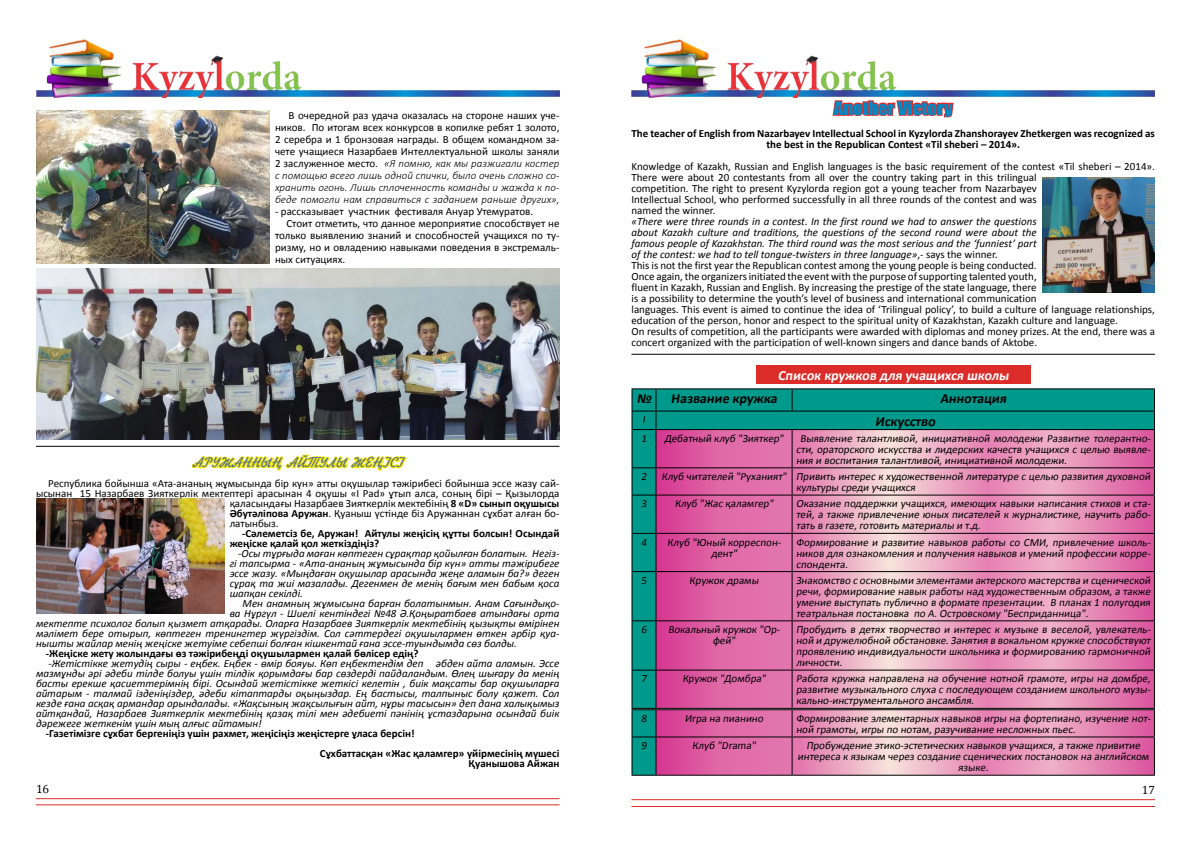
<style>
.page{position:relative;width:1191px;height:842px;background:#fff}
.page>*{position:absolute;margin:0;border:0;box-sizing:border-box;transform-origin:0 0}
.t1{font:17px "Impact";color:#0089c7;scale:1.1 1}
.t2{font:700 14px "Calibri";color:#000}
.t3{font:700 14px "Calibri";color:#fff}
.t4{font:14px "KZ Jikharev";color:#527096}
.t5{font:12px "Cambria";color:#000}
.t6{font:11px/11px "Calibri";color:#000;text-align:justify}
.t7{font:italic 11px/10px "Calibri";color:#000;text-align:justify}
.t8{font:700 11px/11px "Calibri";color:#000}
.s1{font-weight:300;font-style:italic}
.s2{font-weight:700}
.s3{font-style:italic}
</style>
<div class="page">
<hr style="left:631px;top:806px;width:524px;height:1px;background:#db2c29">
<hr style="left:36px;top:804px;width:523px;height:1px;background:#db2c29">
<hr style="left:631px;top:799px;width:524px;height:1px;background:#db2c29">
<hr style="left:36px;top:798px;width:523px;height:1px;background:#db2c29">
<img style="left:36px;top:39px;width:523px;height:59px">
<img style="left:631px;top:39px;width:524px;height:59px">
<svg style="left:831px;top:88px;width:124px;height:30px"></svg>
<img style="left:1042px;top:177px;width:113px;height:116px">
<img style="left:36px;top:111px;width:233px;height:153px">
<img style="left:36px;top:269px;width:523px;height:171px">
<svg style="left:191px;top:454px;width:216px;height:66px"></svg>
<img style="left:36px;top:498px;width:188px;height:116px">
<svg style="left:631px;top:388px;width:524px;height:388px"></svg>
<hr style="left:656px;top:775px;width:136px;height:1px;background:#000">
<hr style="left:792px;top:775px;width:363px;height:1px;background:#000">
<div style="left:755px;top:365px;width:275px;height:19px;background:#db2c29"></div>
<hr style="left:631px;top:354px;width:524px;height:1px;background:#000">
<hr style="left:36px;top:446px;width:523px;height:1px;background:#000">
<p class="t6" style="left:275px;top:109px;width:286px;line-height:12px;text-indent:14px">В очередной раз удача оказалась на стороне наших уче&shy;ников. По итогам всех конкурсов в копилке ребят 1 золото, 2 серебра и 1 бронзовая награды. В общем командном за&shy;чете учащиеся Назарбаев Интеллектуальной школы заняли 2 заслуженное место. <span class="s1">«Я помню, как мы разжигали костер с помощью всего лишь одной спички, было очень сложно со&shy;хранить огонь. Лишь сплоченность команды и жажда к по&shy;беде помогли нам справиться с заданием раньше других»,</span></p>
<p class="t6" style="left:275px;top:206px;width:260px">- рассказывает участник фестиваля Ануар Утемуратов.</p>
<p class="t6" style="left:286px;top:218px;width:275px">Стоит отметить, что данное мероприятие способствует не</p>
<p class="t6" style="left:275px;top:230px;width:286px">только выявлению знаний и способностей учащихся по ту-</p>
<p class="t6" style="left:275px;top:242px;width:286px">ризму, но и овладению навыками поведения в экстремаль-</p>
<p class="t6" style="left:275px;top:254px;width:72px">ных ситуациях.</p>
<p class="t4" style="left:193px;top:455px;width:212px">АРУЖАННЫҢ АЙТУЛЫ ЖЕҢІСІ</p>
<p class="t6" style="left:48px;top:478px;width:513px">Республика бойынша «Ата-ананың жұмысында бір күн» атты оқушылар тәжірибесі бойынша эссе жазу сай-</p>
<p class="t6" style="left:36px;top:488px;width:525px">ысынан 15 Назарбаев Зияткерлік мектептері арасынан 4 оқушы «I Pad» ұтып алса, соның бірі – Қызылорда</p>
<p class="t6" style="left:230px;top:498px;width:331px">қаласындағы Назарбаев Зияткерлік мектебінің <span class="s2">8 «D» сынып оқушысы</span></p>
<p class="t6" style="left:230px;top:508px;width:331px"><span class="s2">Әбутәліпова Аружан</span>. Қуаныш үстінде біз Аружаннан сұхбат алған бо-</p>
<p class="t6" style="left:230px;top:518px;width:50px">латынбыз.</p>
<p class="t8" style="left:230px;top:529px;width:331px;line-height:10px;text-indent:12px">-Сәлеметсіз бе, Аружан! Айтулы жеңісің құтты болсын! Осындай жеңіске қалай қол жеткіздіңіз?</p>
<p class="t7" style="left:230px;top:548px;width:331px;text-indent:8px">-Осы тұрғыда маған көптеген сұрақтар қойылған болатын. Негіз&shy;гі тапсырма - «Ата-ананың жұмысында бір күн» атты тәжірибеге эссе жазу. «Мыңдаған оқушылар арасында жеңе аламын ба?» деген сұрақ та жиі мазалады. Дегенмен де менің бағым мен бабым қоса шапқан секілді.</p>
<p class="t7" style="left:243px;top:598px;width:318px">Мен анамның жұмысына барған болатынмын. Анам Сағындықо-</p>
<p class="t7" style="left:230px;top:608px;width:331px">ва Нұргүл - Шиелі кентіндегі №48 Ә.Қоңыратбаев атындағы орта</p>
<p class="t7" style="left:36px;top:618px;width:525px">мектепте психолог болып қызмет атқарады. Оларға Назарбаев Зияткерлік мектебінің қызықты өмірінен</p>
<p class="t7" style="left:36px;top:628px;width:525px">мәлімет бере отырып, көптеген тренингтер жүргіздім. Сол сәттердегі оқушылармен өткен әрбір қуа-</p>
<p class="t7" style="left:36px;top:638px;width:482px">нышты жайлар менің жеңіске жетуіме себепші болған кішкентай ғана эссе-туындымда сөз болды.</p>
<p class="t8" style="left:46px;top:648px;width:374px">-Жеңіске жету жолындағы өз тәжірибеңді оқушылармен қалай бөлісер едің?</p>
<p class="t7" style="left:36px;top:658px;width:525px;text-indent:12px">-Жетістікке жетудің сыры - еңбек. Еңбек - өмір бояуы. Көп еңбектендім деп әбден айта аламын. Эссе мазмұнды әрі әдеби тілде болуы үшін тілдік қорымдағы бар сөздерді пайдаландым. Өлең шығару да менің басты ерекше қасиеттерімнің бірі. Осындай жетістікке жеткісі келетін , биік мақсаты бар оқушыларға айтарым - талмай ізденіңіздер, әдеби кітаптарды оқыңыздар. Ең бастысы, талпыныс болу қажет. Сол кезде ғана асқақ армандар орындалады. «Жақсының жақсылығын айт, нұры тасысын» деп дана халықымыз айтқандай, Назарбаев Зияткерлік мектебінің қазақ тілі мен әдебиеті пәнінің ұстаздарына осындай биік дәрежеге жеткенім үшін мың алғыс айтамын!</p>
<p class="t8" style="left:320px;top:724px;width:241px;line-height:20px;text-indent:-274px">-Газетімізге сұхбат бергеніңіз үшін рахмет, жеңісіңіз жеңістерге ұласа берсін!<br>Сұхбаттасқан «Жас қаламгер» үйірмесінің мүшесі</p>
<p class="t8" style="left:468px;top:758px;width:92px">Қуанышова Айжан</p>
<h1 class="t1" style="left:834px;top:101px;width:109px">Another Victory</h1>
<p class="t8" style="left:631px;top:128px;width:525px;text-align:center">The teacher of English from Nazarbayev Intellectual School in Kyzylorda Zhanshorayev Zhetkergen was recognized as the best in the Republican Contest «Til sheberi – 2014».</p>
<p class="t6" style="left:631px;top:161px;width:525px;text-align:left">Knowledge of Kazakh, Russian and English languages is the basic requirement of the contest «Til sheberi – 2014».<br>There were about 20 contestants from all over the country taking part in this trilingual<br>competition. The right to present Kyzylorda region got a young teacher from Nazarbayev<br>Intellectual School, who performed successfully in all three rounds of the contest and was<br>named the winner.</p>
<p class="t6" style="left:631px;top:216px;width:525px;text-align:left"><span class="s3">«There were three rounds in a contest. In the first round we had to answer the questions<br>about Kazakh culture and traditions, the questions of the second round were about the<br>famous people of Kazakhstan. The third round was the most serious and the ‘funniest’ part<br>of the contest: we had to tell tongue-twisters in three language»</span>,- says the winner.<br>This is not the first year the Republican contest among the young people is being conducted.<br>Once again, the organizers initiated the event with the purpose of supporting talented youth,<br>fluent in Kazakh, Russian and English. By increasing the prestige of the state language, there<br>is a possibility to determine the youth’s level of business and international communication<br>languages. This event is aimed to continue the idea of ‘Trilingual policy’, to build a culture of language relationships, education of the person, honor and respect to the spiritual unity of Kazakhstan, Kazakh culture and language.<br>On results of competition, all the participants were awarded with diplomas and money prizes. At the end, there was a concert organized with the participation of well-known singers and dance bands of Aktobe.</p>
<p class="t3" style="left:778px;top:366px;width:235px">Список кружков для учащихся школы</p>
<p class="t2" style="left:636px;top:390px;width:144px">№ Название кружка</p>
<p class="t2" style="left:940px;top:390px;width:70px">Аннотация</p>
<p class="t6" style="left:642px;top:414px;width:6px">І</p>
<p class="t2" style="left:875px;top:412px;width:64px">Искусство</p>
<p class="t6" style="left:641px;top:433px;width:9px">1</p>
<p class="t6" style="left:664px;top:433px;width:123px">Дебатный клуб "Зияткер"</p>
<p class="t6" style="left:796px;top:433px;width:358px;text-indent:4px">Выявление талантливой, инициативной молодежи Развитие толерантно&shy;сти, ораторского искусства и лидерских качеств учащихся с целью выявле&shy;ния и воспитания талантливой,инициативной молодежи.</p>
<p class="t6" style="left:796px;top:471px;width:358px;text-indent:-155px">2 Клуб читателей "Руханият" Привить интерес к художественной литературе с целью развития духовной культуры среди учащихся</p>
<p class="t6" style="left:641px;top:498px;width:9px">3</p>
<p class="t6" style="left:674px;top:498px;width:102px">Клуб "Жас қаламгер"</p>
<p class="t6" style="left:796px;top:498px;width:358px">Оказание поддержки учащихся, имеющих навыки написания стихов и ста&shy;тей, а также привлечение юных писателей к журналистике, научить рабо&shy;тать в газете,готовить материалы и т.д.</p>
<p class="t6" style="left:641px;top:536px;width:9px">4</p>
<p class="t6" style="left:667px;top:536px;width:117px;text-align:center">Клуб "Юный корреспон&shy;дент"</p>
<p class="t6" style="left:796px;top:536px;width:358px">Формирование и развитие навыков работы со СМИ, привлечение школь&shy;ников для ознакомления и получения навыков и умений профессии корре&shy;спондента.</p>
<p class="t6" style="left:641px;top:575px;width:9px">5</p>
<p class="t6" style="left:689px;top:575px;width:73px">Кружок драмы</p>
<p class="t6" style="left:796px;top:575px;width:358px">Знакомство с основными элементами актерского мастерства и сценической речи, формирование навык работы над художественным образом, а также умение выступать публично в формате презентации. В планах 1 полугодия театральная постановка по А.Островскому "Бесприданница".</p>
<p class="t6" style="left:641px;top:624px;width:9px">6</p>
<p class="t6" style="left:668px;top:624px;width:115px;text-align:center">Вокальный кружок "Ор&shy;фей"</p>
<p class="t6" style="left:796px;top:624px;width:358px">Пробудить в детях творчество и интерес к музыке в веселой, увлекатель&shy;ной и дружелюбной обстановке.Занятия в вокальном кружке способствуют проявлению индивидуальности школьника и формированию гармоничной личности.</p>
<p class="t6" style="left:641px;top:673px;width:9px">7</p>
<p class="t6" style="left:682px;top:673px;width:87px">Кружок "Домбра"</p>
<p class="t6" style="left:796px;top:673px;width:358px">Работа кружка направлена на обучение нотной грамоте, игры на домбре, развитие музыкального слуха с последующем созданием школьного музы&shy;кально-инструментального ансамбля.</p>
<p class="t6" style="left:641px;top:713px;width:9px">8</p>
<p class="t6" style="left:685px;top:713px;width:82px">Игра на пианино</p>
<p class="t6" style="left:796px;top:713px;width:358px">Формирование элементарных навыков игры на фортепиано, изучение нот&shy;ной грамоты,игры по нотам,разучивание несложных пьес.</p>
<p class="t6" style="left:641px;top:740px;width:9px">9</p>
<p class="t6" style="left:692px;top:740px;width:67px">Клуб "Drama"</p>
<p class="t6" style="left:797px;top:740px;width:355px;text-align:center">Пробуждение этико-эстетических навыков учащихся,а также привитие интереса к языкам через создание сценических постановок на английском языке.</p>
<p class="t5" style="left:36px;top:782px;width:15px">16</p>
<p class="t5" style="left:1141px;top:783px;width:15px">17</p>
</div>
